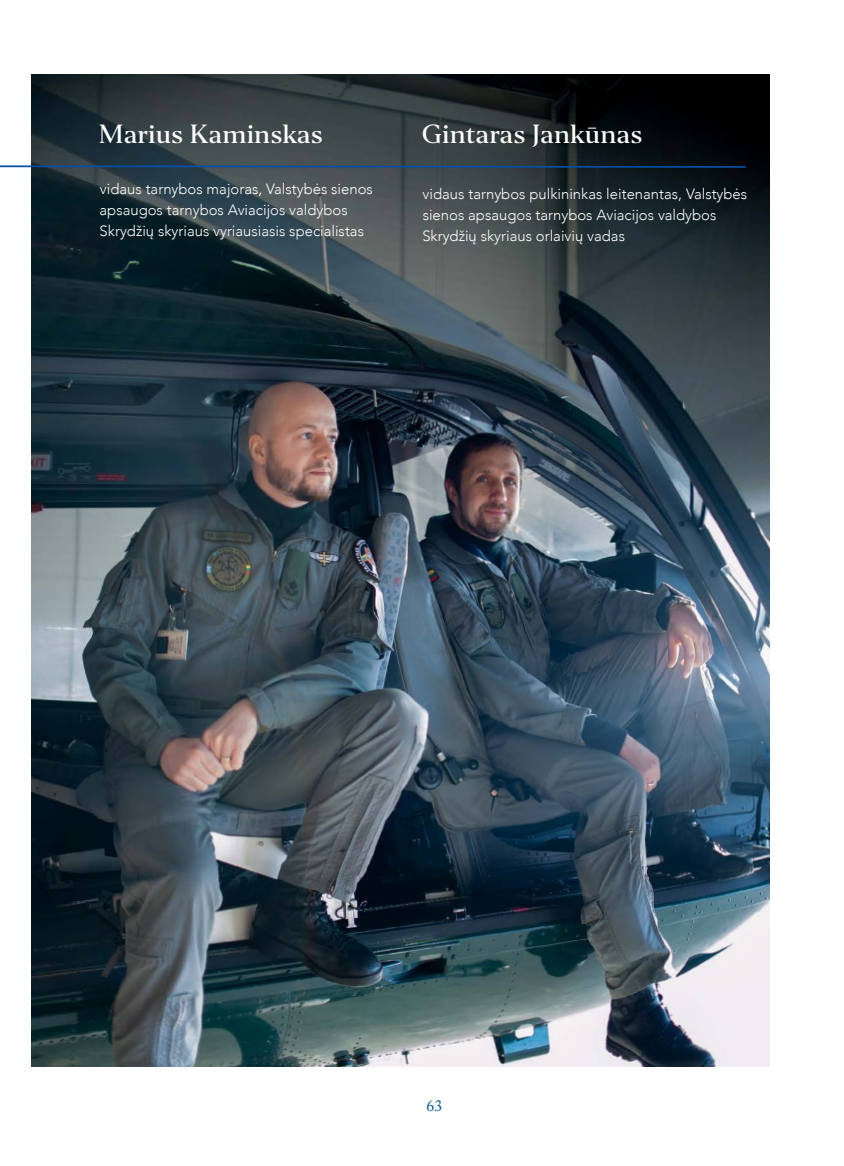
<style>
.page{position:relative;width:844px;height:1166px;background:#fff}
.page>*{position:absolute;margin:0;border:0;box-sizing:border-box;transform-origin:0 0}
.t1{font:500 24.5px "Editor";color:#fff}
.t2{font:15.75px "Adobe Caslon Pro";color:#034ea2}
.t3{font:300 14.88px/21px "Avenir";color:#fff}
</style>
<div class="page">
<img style="left:31px;top:74px;width:738px;height:993px">
<svg style="left:0;top:164px;width:747px;height:5px;background:#244464"></svg>
<h1 class="t1" style="left:99px;top:119px;width:225px">Marius Kaminskas</h1>
<p class="t3" style="left:99px;top:179px;width:275px">vidaus tarnybos majoras, Valstybės sienos apsaugos tarnybos Aviacijos valdybos<br>Skrydžių skyriaus vyriausiasis specialistas</p>
<h1 class="t1" style="left:422px;top:119px;width:222px">Gintaras Jankūnas</h1>
<p class="t3" style="left:422px;top:184px;width:326px">vidaus tarnybos pulkininkas leitenantas, Valstybės sienos apsaugos tarnybos Aviacijos valdybos<br>Skrydžių skyriaus orlaivių vadas</p>
<p class="t2" style="left:426px;top:1096px;width:17px">63</p>
</div>
